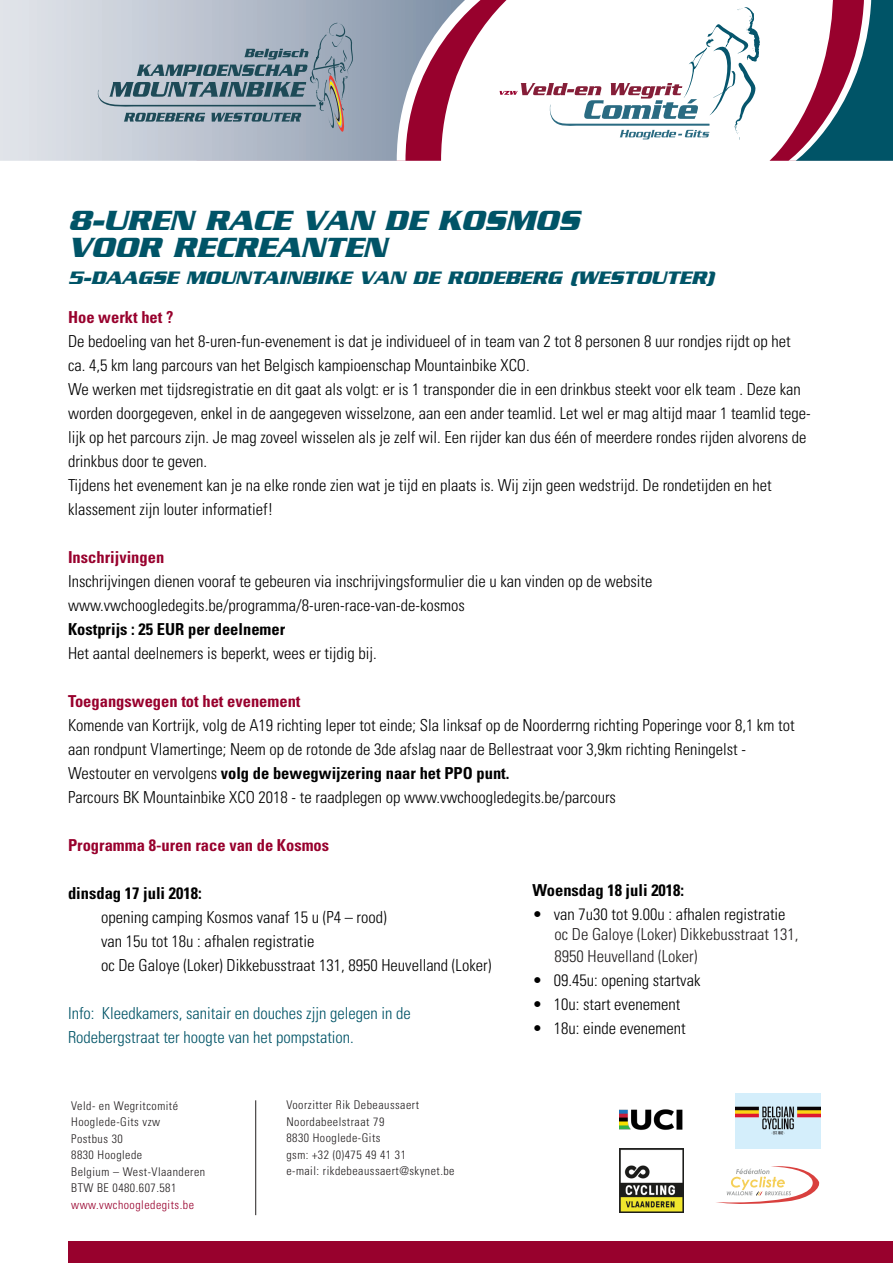
<style>
.page{position:relative;width:893px;height:1263px;background:#fff}
.page>*{position:absolute;margin:0;border:0;box-sizing:border-box;transform-origin:0 0}
.t1{font:italic 700 30px/27px "Serpentine";color:#005467}
.t2{font:italic 700 19.5px "Serpentine";color:#005467}
.t3{font:300 condensed 16.5px/24px "Univers LT Std";color:#000}
.t4{font:300 condensed 16.5px/24px "Univers LT Std";color:#005467}
.t5{font:700 condensed 16.5px "Univers LT Std";color:#98012d}
.t6{font:700 condensed 16.5px "Univers LT Std";color:#000}
.t7{font:300 condensed 16.5px/21.6px "Univers LT Std";color:#231f20}
.t8{font:300 condensed 12px/16.5px "Univers LT Std";letter-spacing:.04em;color:#231f20}
.t9{font:300 condensed 12px "Univers LT Std";letter-spacing:.04em;color:#98012d}
.s1{font-weight:700}
</style>
<div class="page">
<svg style="left:505px;top:7px;width:255px;height:133px"></svg>
<svg style="left:0;top:0;width:484px;height:161px;background:#bfb6c4"></svg>
<svg style="left:769px;top:0;width:124px;height:161px"></svg>
<div style="left:68px;top:1241px;width:825px;height:22px;background:#98012d"></div>
<svg style="left:98px;top:23px;width:255px;height:109px;background:#9ba9b6"></svg>
<hr style="left:255px;top:1100px;width:1px;height:115px;background:#231f20">
<img style="left:620px;top:1109px;width:63px;height:21px">
<img style="left:736px;top:1093px;width:85px;height:55px">
<img style="left:620px;top:1149px;width:64px;height:63px">
<svg style="left:716px;top:1166px;width:103px;height:38px"></svg>
<p class="t1" style="left:68px;top:206px;width:513px">8-UREN RACE VAN DE KOSMOS<br>VOOR RECREANTEN</p>
<p class="t2" style="left:68px;top:266px;width:648px">5-DAAGSE MOUNTAINBIKE VAN DE RODEBERG (WESTOUTER)</p>
<p class="t5" style="left:68px;top:307px;width:107px">Hoe werkt het ?</p>
<p class="t3" style="left:68px;top:329px;width:724px">De bedoeling van het 8-uren-fun-evenement is dat je individueel of in team van 2 tot 8 personen 8 uur rondjes rijdt op het ca. 4,5 km lang parcours van het Belgisch kampioenschap Mountainbike XCO.</p>
<p class="t3" style="left:68px;top:377px;width:744px">We werken met tijdsregistratie en dit gaat als volgt: er is 1 transponder die in een drinkbus steekt voor elk team . Deze kan worden doorgegeven, enkel in de aangegeven wisselzone, aan een ander teamlid. Let wel er mag altijd maar 1 teamlid tege&shy;lijk op het parcours zijn. Je mag zoveel wisselen als je zelf wil. Een rijder kan dus één of meerdere rondes rijden alvorens de drinkbus door te geven.</p>
<p class="t3" style="left:68px;top:473px;width:705px">Tijdens het evenement kan je na elke ronde zien wat je tijd en plaats is. Wij zijn geen wedstrijd. De rondetijden en het klassement zijn louter informatief!</p>
<p class="t5" style="left:68px;top:547px;width:98px">Inschrijvingen</p>
<p class="t3" style="left:68px;top:569px;width:586px">Inschrijvingen dienen vooraf te gebeuren via inschrijvingsformulier die u kan vinden op de website www.vwchoogledegits.be/programma/8-uren-race-van-de-kosmos</p>
<p class="t6" style="left:68px;top:619px;width:219px">Kostprijs : 25 EUR per deelnemer</p>
<p class="t3" style="left:68px;top:641px;width:310px">Het aantal deelnemers is beperkt, wees er tijdig bij.</p>
<p class="t5" style="left:68px;top:691px;width:234px">Toegangswegen tot het evenement</p>
<p class="t3" style="left:68px;top:713px;width:728px">Komende van Kortrijk, volg de A19 richting Ieper tot einde; Sla linksaf op de Noorderrng richting Poperinge voor 8,1 km tot aan rondpunt Vlamertinge; Neem op de rotonde de 3de afslag naar de Bellestraat voor 3,9km richting Reningelst -<br>Westouter en vervolgens <span class="s1">volg de bewegwijzering naar het PPO punt.</span></p>
<p class="t3" style="left:68px;top:785px;width:549px">Parcours BK Mountainbike XCO 2018 - te raadplegen op www.vwchoogledegits.be/parcours</p>
<p class="t5" style="left:68px;top:835px;width:263px">Programma 8-uren race van de Kosmos</p>
<p class="t6" style="left:68px;top:883px;width:135px">dinsdag 17 juli 2018:</p>
<p class="t3" style="left:101px;top:905px;width:287px">opening camping Kosmos vanaf 15 u (P4 – rood)</p>
<p class="t3" style="left:101px;top:929px;width:215px">van 15u tot 18u : afhalen registratie</p>
<p class="t3" style="left:101px;top:953px;width:392px">oc De Galoye (Loker) Dikkebusstraat 131, 8950 Heuvelland (Loker)</p>
<p class="t4" style="left:68px;top:1001px;width:344px">Info: Kleedkamers, sanitair en douches zjjn gelegen in de<br>Rodebergstraat ter hoogte van het pompstation.</p>
<p class="t6" style="left:533px;top:880px;width:153px">Woensdag 18 juli 2018:</p>
<p class="t3" style="left:533px;top:902px;width:255px">• van 7u30 tot 9.00u : afhalen registratie</p>
<p class="t7" style="left:555px;top:923px;width:245px">oc De Galoye (Loker) Dikkebusstraat 131,<br>8950 Heuvelland (Loker)</p>
<p class="t3" style="left:533px;top:968px;width:169px">• 09.45u: opening startvak</p>
<p class="t3" style="left:533px;top:992px;width:149px">• 10u: start evenement</p>
<p class="t3" style="left:533px;top:1016px;width:155px">• 18u: einde evenement</p>
<p class="t8" style="left:71px;top:1097px;width:135px">Veld- en Wegritcomité<br>Hooglede-Gits vzw<br>Postbus 30<br>8830 Hooglede<br>Belgium – West-Vlaanderen<br>BTW BE 0480.607.581</p>
<p class="t9" style="left:71px;top:1197px;width:124px">www.vwchoogledegits.be</p>
<p class="t8" style="left:286px;top:1096px;width:170px">Voorzitter Rik Debeaussaert<br>Noordabeelstraat 79<br>8830 Hooglede-Gits<br>gsm: +32 (0)475 49 41 31<br>e-mail: rikdebeaussaert@skynet.be</p>
</div>
